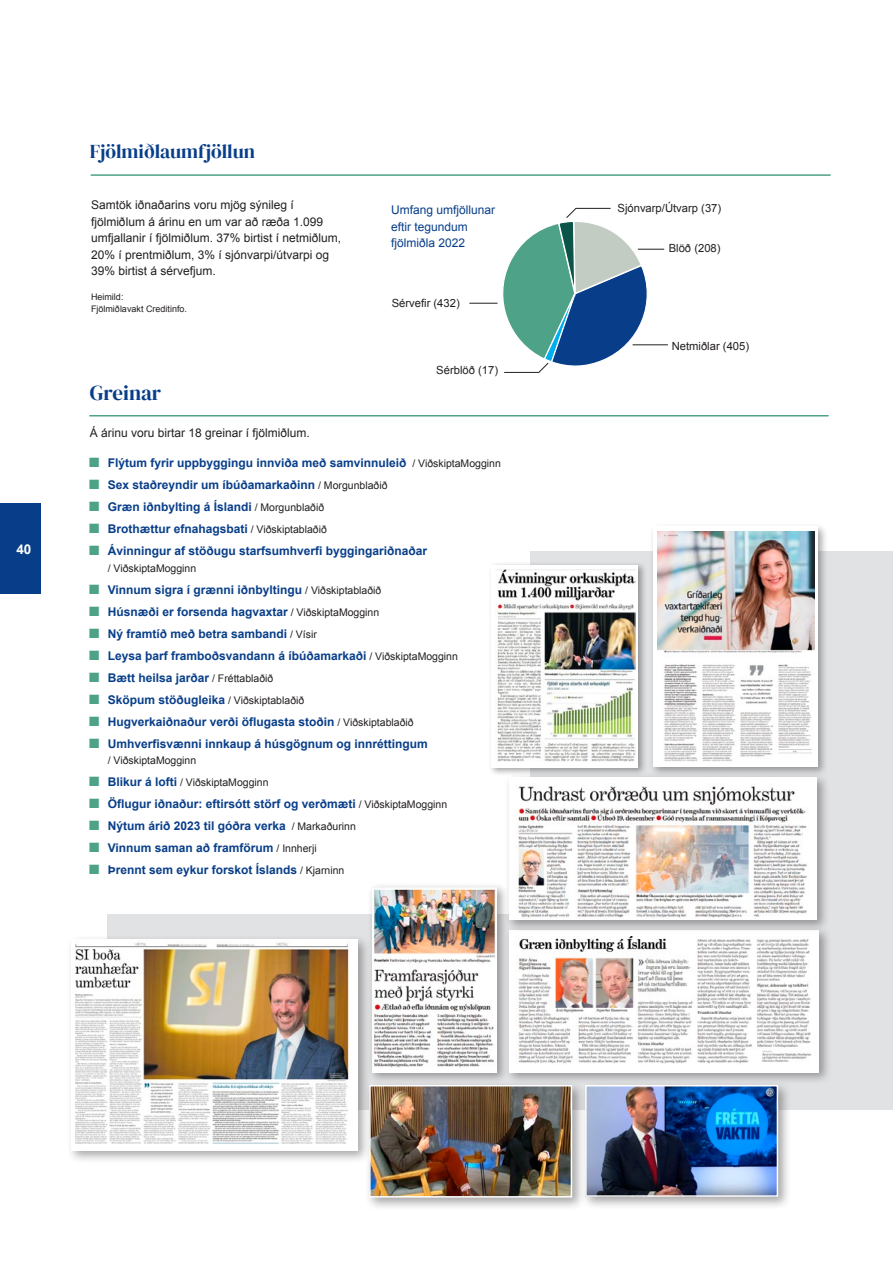
<style>
.page{position:relative;width:893px;height:1263px;background:#fff}
.page>*{position:absolute;margin:0;border:0;box-sizing:border-box;transform-origin:0 0}
.t1{font:21px "DM Serif Display";color:#083e89}
.t2{font:19.5px "DM Serif Display";color:#083e89}
.t3{font:700 13.5px "Arial";color:#fff}
.t4{font:700 12px "Arial";color:#083e89}
.t5{font:12px/16.5px "Arial";color:#231f20}
.t6{font:12px/16.5px "Arial";color:#083e89}
.t7{font:11.25px "Arial";color:#231f20}
.t8{font:10.5px "Arial";color:#231f20}
.t9{font:9px/12px "Arial";color:#231f20}
.s1{color:#4da287}
.s2{font-weight:400;font-size:10.5px;color:#231f20}
.s3{font-weight:700;font-size:12px;color:#083e89}
</style>
<div class="page">
<div style="left:0;top:504px;width:41px;height:90px;background:#083e89"></div>
<div style="left:531px;top:551px;width:362px;height:378px;background:#e1e2e4"></div>
<div style="left:107px;top:914px;width:786px;height:196px;background:#e1e2e4"></div>
<hr style="left:91px;top:174px;width:740px;height:2px;background:#4da287">
<hr style="left:89px;top:415px;width:740px;height:1px;background:#4da287">
<hr style="left:633px;top:345px;width:35px;height:1px;background:#231f20">
<div style="left:505px;top:925px;width:327px;height:160px;background:#231f20;opacity:.4"></div>
<div style="left:509px;top:930px;width:310px;height:142px;background:#fff"></div>
<img style="left:518px;top:936px;width:294px;height:128px">
<div style="left:367px;top:882px;width:142px;height:202px;background:#231f20;opacity:.4"></div>
<img style="left:373px;top:887px;width:124px;height:184px">
<div style="left:649px;top:523px;width:179px;height:254px;background:#231f20;opacity:.4"></div>
<div style="left:653px;top:527px;width:165px;height:240px;background:#fff"></div>
<img style="left:657px;top:532px;width:157px;height:230px">
<div style="left:364px;top:1080px;width:222px;height:131px;background:#231f20;opacity:.4"></div>
<img style="left:372px;top:1088px;width:197px;height:106px">
<div style="left:369px;top:1085px;width:203px;height:112px;border:2px solid #fff"></div>
<div style="left:580px;top:1080px;width:211px;height:130px;background:#231f20;opacity:.4"></div>
<img style="left:588px;top:1088px;width:187px;height:106px">
<div style="left:585px;top:1085px;width:193px;height:112px;border:2px solid #fff"></div>
<div style="left:67px;top:935px;width:304px;height:228px;background:#231f20;opacity:.4"></div>
<img style="left:71px;top:939px;width:286px;height:211px">
<svg style="left:469px;top:208px;width:195px;height:165px"></svg>
<div style="left:488px;top:562px;width:159px;height:215px;background:#231f20;opacity:.4"></div>
<div style="left:492px;top:565px;width:146px;height:203px;background:#fff"></div>
<img style="left:495px;top:569px;width:140px;height:192px">
<div style="left:505px;top:773px;width:325px;height:159px;background:#231f20;opacity:.4"></div>
<div style="left:509px;top:777px;width:308px;height:143px;background:#fff"></div>
<img style="left:517px;top:786px;width:290px;height:132px">
<p class="t3" style="left:16px;top:540px;width:17px">40</p>
<h2 class="t2" style="left:90px;top:141px;width:167px">Fjölmiðlaumfjöllun</h2>
<p class="t5" style="left:91px;top:197px;width:252px">Samtök iðnaðarins voru mjög sýnileg í fjölmiðlum á árinu en um var að ræða 1.099 umfjallanir í fjölmiðlum. 37% birtist í netmiðlum, 20% í prentmiðlum, 3% í sjónvarpi/útvarpi og 39% birtist á sérvefjum.</p>
<p class="t6" style="left:391px;top:202px;width:106px">Umfang umfjöllunar eftir tegundum fjölmiðla 2022</p>
<p class="t9" style="left:91px;top:291px;width:98px">Heimild:<br>Fjölmiðlavakt Creditinfo.</p>
<p class="t7" style="left:392px;top:296px;width:70px">Sérvefir (432)</p>
<h1 class="t1" style="left:90px;top:381px;width:73px">Greinar</h1>
<p class="t5" style="left:90px;top:425px;width:222px">Á árinu voru birtar 18 greinar í fjölmiðlum.</p>
<p class="t7" style="left:436px;top:363px;width:63px">Sérblöð (17)</p>
<p class="t4" style="left:89px;top:455px;width:413px"><span class="s1">■</span> Flýtum fyrir uppbyggingu innviða með samvinnuleið <span class="s2">/ ViðskiptaMogginn</span></p>
<p class="t4" style="left:89px;top:477px;width:300px"><span class="s1">■</span> Sex staðreyndir um íbúðamarkaðinn <span class="s2">/ Morgunblaðið</span></p>
<p class="t4" style="left:89px;top:499px;width:236px"><span class="s1">■</span> Græn iðnbylting á Íslandi <span class="s2">/ Morgunblaðið</span></p>
<p class="t4" style="left:89px;top:521px;width:239px"><span class="s1">■</span> Brothættur efnahagsbati <span class="s2">/ Viðskiptablaðið</span></p>
<p class="t4" style="left:89px;top:543px;width:339px"><span class="s1">■</span> Ávinningur af stöðugu starfsumhverfi byggingariðnaðar</p>
<p class="t8" style="left:108px;top:561px;width:90px">/ ViðskiptaMogginn</p>
<p class="t4" style="left:89px;top:581px;width:294px"><span class="s1">■</span> Vinnum sigra í grænni iðnbyltingu <span class="s2">/ Viðskiptablaðið</span></p>
<p class="t4" style="left:89px;top:603px;width:291px"><span class="s1">■</span> Húsnæði er forsenda hagvaxtar <span class="s2">/ ViðskiptaMogginn</span></p>
<p class="t4" style="left:89px;top:625px;width:229px"><span class="s1">■</span> Ný framtíð með betra sambandi <span class="s2">/ Vísir</span></p>
<p class="t4" style="left:89px;top:647px;width:370px"><span class="s1">■</span> Leysa þarf framboðsvandann á íbúðamarkaði <span class="s2">/ ViðskiptaMogginn</span></p>
<p class="t4" style="left:89px;top:669px;width:186px"><span class="s1">■</span> Bætt heilsa jarðar <span class="s2">/ Fréttablaðið</span></p>
<p class="t4" style="left:89px;top:691px;width:217px"><span class="s1">■</span> Sköpum stöðugleika <span class="s2">/ Viðskiptablaðið</span></p>
<p class="t4" style="left:89px;top:713px;width:326px"><span class="s1">■</span> Hugverkaiðnaður verði öflugasta stoðin <span class="s2">/ Viðskiptablaðið</span></p>
<p class="t4" style="left:89px;top:735px;width:340px"><span class="s1">■</span> Umhverfisvænni innkaup á húsgögnum og innréttingum</p>
<p class="t8" style="left:108px;top:754px;width:90px">/ ViðskiptaMogginn</p>
<p class="t8" style="left:89px;top:776px;width:181px"><span class="s1">■</span> <span class="s3">Blikur á lofti</span> / ViðskiptaMogginn</p>
<p class="t4" style="left:89px;top:796px;width:359px"><span class="s1">■</span> Öflugur iðnaður: eftirsótt störf og verðmæti <span class="s2">/ ViðskiptaMogginn</span></p>
<p class="t4" style="left:89px;top:818px;width:268px"><span class="s1">■</span> Nýtum árið 2023 til góðra verka <span class="s2">/ Markaðurinn</span></p>
<p class="t4" style="left:89px;top:840px;width:229px"><span class="s1">■</span> Vinnum saman að framförum <span class="s2">/ Innherji</span></p>
<p class="t4" style="left:89px;top:862px;width:257px"><span class="s1">■</span> Þrennt sem eykur forskot Íslands <span class="s2">/ Kjarninn</span></p>
<p class="t7" style="left:617px;top:201px;width:105px">Sjónvarp/Útvarp (37)</p>
<p class="t7" style="left:669px;top:241px;width:53px">Blöð (208)</p>
<p class="t7" style="left:672px;top:338px;width:79px">Netmiðlar (405)</p>
</div>
